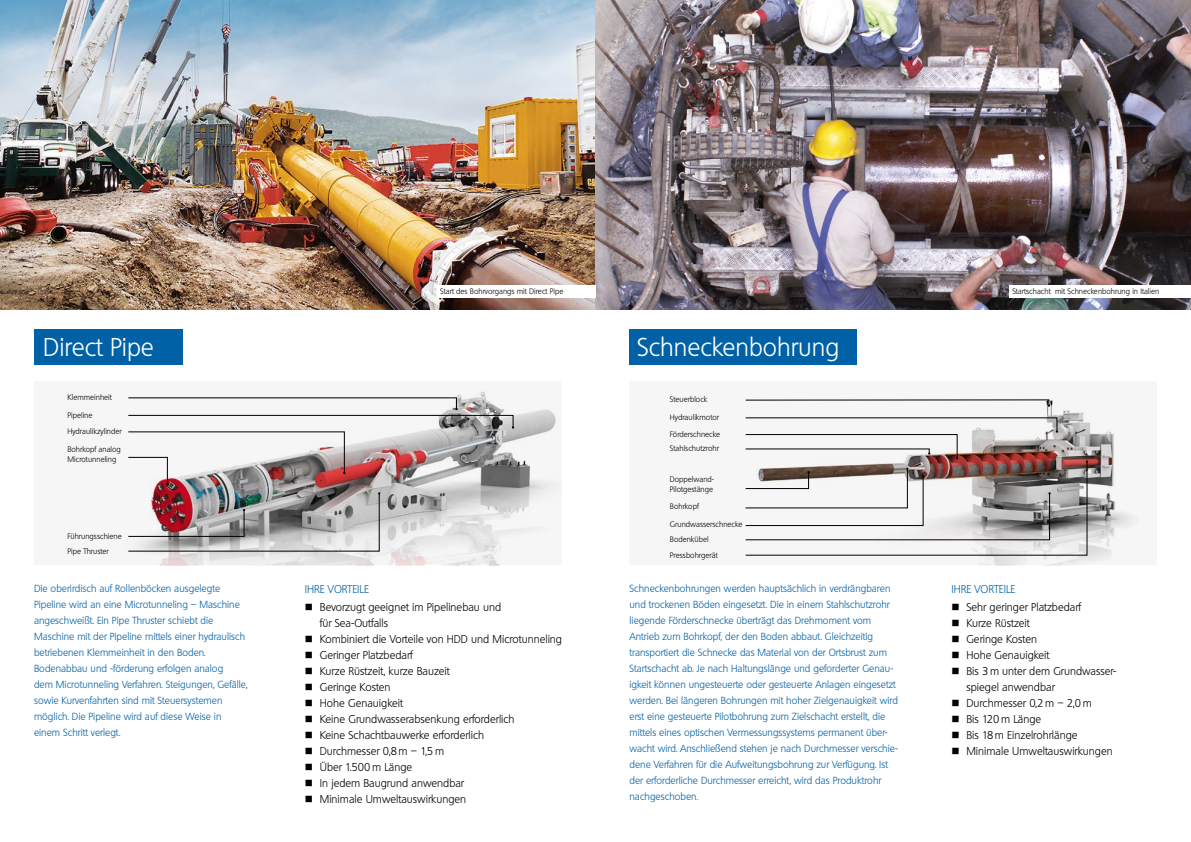
<style>
.page{position:relative;width:1191px;height:842px;background:#fff}
.page>*{position:absolute;margin:0;border:0;box-sizing:border-box;transform-origin:0 0}
.t1{font:300 25px "Quebec";color:#fff}
.t2{font:300 11px/16px "Quebec";color:#000}
.t3{font:300 11px "Quebec";color:#0061a7}
.t4{font:300 10px/16px "Quebec";color:#0061a7}
.t5{font:300 7.7px/10px "Quebec";color:#000}
</style>
<div class="page">
<img style="left:0;top:0;width:1191px;height:309px">
<div style="left:34px;top:329px;width:149px;height:36px;background:#0061a7"></div>
<div style="left:34px;top:381px;width:527px;height:184px;background:#f6f6f6"></div>
<img style="left:128px;top:391px;width:428px;height:174px">
<svg style="left:128px;top:398px;width:386px;height:87px"></svg>
<img style="left:128px;top:493px;width:252px;height:58px">
<div style="left:629px;top:329px;width:228px;height:36px;background:#0061a7"></div>
<div style="left:629px;top:381px;width:528px;height:184px;background:#f6f6f6"></div>
<img style="left:745px;top:399px;width:386px;height:166px">
<svg style="left:745px;top:400px;width:304px;height:6px"></svg>
<svg style="left:745px;top:417px;width:342px;height:138px"></svg>
<div style="left:437px;top:285px;width:158px;height:13px;background:#fff"></div>
<div style="left:1009px;top:285px;width:182px;height:13px;background:#fff"></div>
<h1 class="t1" style="left:43px;top:331px;width:112px">Direct Pipe</h1>
<p class="t5" style="left:67px;top:392px;width:46px">Klemmeinheit</p>
<p class="t5" style="left:67px;top:410px;width:27px">Pipeline</p>
<p class="t5" style="left:67px;top:426px;width:56px">Hydraulikzylinder</p>
<p class="t5" style="left:67px;top:445px;width:55px">Bohrkopf analog<br>Microtunneling</p>
<p class="t5" style="left:67px;top:531px;width:56px">Führungsschiene</p>
<p class="t5" style="left:67px;top:546px;width:43px">Pipe Thruster</p>
<p class="t4" style="left:34px;top:580px;width:215px">Die oberirdisch auf Rollenböcken ausgelegte Pipeline wird an eine Microtunneling – Maschine angeschweißt. Ein Pipe Thruster schiebt die Maschine mit der Pipeline mittels einer hydraulisch betriebenen Klemmeinheit in den Boden.<br>Bodenabbau und -förderung erfolgen analog<br>dem Microtunneling Verfahren. Steigungen, Gefälle, sowie Kurvenfahrten sind mit Steuersystemen möglich. Die Pipeline wird auf diese Weise in einem Schritt verlegt.</p>
<p class="t5" style="left:440px;top:286px;width:125px">Start des Bohrvorgangs mit Direct Pipe</p>
<p class="t5" style="left:1012px;top:286px;width:149px">Startschacht mit Schneckenbohrung in Italien</p>
<h1 class="t1" style="left:637px;top:331px;width:204px">Schneckenbohrung</h1>
<p class="t5" style="left:670px;top:395px;width:39px">Steuerblock</p>
<p class="t5" style="left:670px;top:409px;width:52px;line-height:16.7px">Hydraulikmotor<br>Förderschnecke</p>
<p class="t5" style="left:670px;top:443px;width:51px">Stahlschutzrohr</p>
<p class="t5" style="left:670px;top:475px;width:46px">Doppelwand-<br>Pilotgestänge</p>
<p class="t5" style="left:670px;top:501px;width:30px">Bohrkopf</p>
<p class="t5" style="left:670px;top:517px;width:74px;line-height:15px">Grundwasserschnecke<br>Bodenkübel</p>
<p class="t3" style="left:305px;top:582px;width:66px">IHRE VORTEILE</p>
<p class="t2" style="left:320px;top:599px;width:183px;text-indent:-15px">■ Bevorzugt geeignet im Pipelinebau und für Sea-Outfalls</p>
<p class="t2" style="left:305px;top:631px;width:259px">■ Kombiniert die Vorteile von HDD und Microtunneling</p>
<p class="t2" style="left:305px;top:647px;width:109px">■ Geringer Platzbedarf</p>
<p class="t2" style="left:305px;top:663px;width:146px">■ Kurze Rüstzeit, kurze Bauzeit</p>
<p class="t2" style="left:305px;top:679px;width:87px">■ Geringe Kosten</p>
<p class="t2" style="left:305px;top:695px;width:100px">■ Hohe Genauigkeit</p>
<p class="t2" style="left:305px;top:711px;width:211px">■ Keine Grundwasserabsenkung erforderlich</p>
<p class="t2" style="left:305px;top:727px;width:181px">■ Keine Schachtbauwerke erforderlich</p>
<p class="t2" style="left:305px;top:743px;width:141px">■ Durchmesser 0,8 m – 1,5 m</p>
<p class="t2" style="left:305px;top:759px;width:109px">■ Über 1.500 m Länge</p>
<p class="t2" style="left:305px;top:775px;width:161px">■ In jedem Baugrund anwendbar</p>
<p class="t2" style="left:305px;top:791px;width:163px">■ Minimale Umweltauswirkungen</p>
<p class="t5" style="left:670px;top:550px;width:49px">Pressbohrgerät</p>
<p class="t4" style="left:629px;top:580px;width:270px">Schneckenbohrungen werden hauptsächlich in verdrängbaren und trockenen Böden eingesetzt. Die in einem Stahlschutzrohr liegende Förderschnecke überträgt das Drehmoment vom Antrieb zum Bohrkopf, der den Boden abbaut. Gleichzeitig transportiert die Schnecke das Material von der Ortsbrust zum Startschacht ab. Je nach Haltungslänge und geforderter Genau&shy;igkeit können ungesteuerte oder gesteuerte Anlagen eingesetzt werden. Bei längeren Bohrungen mit hoher Zielgenauigkeit wird erst eine gesteuerte Pilotbohrung zum Zielschacht erstellt, die mittels eines optischen Vermessungssystems permanent über&shy;wacht wird. Anschließend stehen je nach Durchmesser verschie&shy;dene Verfahren für die Aufweitungsbohrung zur Verfügung. Ist der erforderliche Durchmesser erreicht, wird das Produktrohr nachgeschoben.</p>
<p class="t3" style="left:951px;top:582px;width:66px">IHRE VORTEILE</p>
<p class="t2" style="left:951px;top:599px;width:131px">■ Sehr geringer Platzbedarf</p>
<p class="t2" style="left:951px;top:615px;width:80px">■ Kurze Rüstzeit</p>
<p class="t2" style="left:951px;top:631px;width:87px">■ Geringe Kosten</p>
<p class="t2" style="left:951px;top:647px;width:100px">■ Hohe Genauigkeit</p>
<p class="t2" style="left:966px;top:663px;width:152px;text-indent:-15px">■ Bis 3 m unter dem Grundwasser&shy;spiegel anwendbar</p>
<p class="t2" style="left:951px;top:695px;width:142px">■ Durchmesser 0,2 m – 2,0 m</p>
<p class="t2" style="left:951px;top:711px;width:91px">■ Bis 120 m Länge</p>
<p class="t2" style="left:951px;top:727px;width:128px">■ Bis 18 m Einzelrohrlänge</p>
<p class="t2" style="left:951px;top:743px;width:163px">■ Minimale Umweltauswirkungen</p>
</div>
